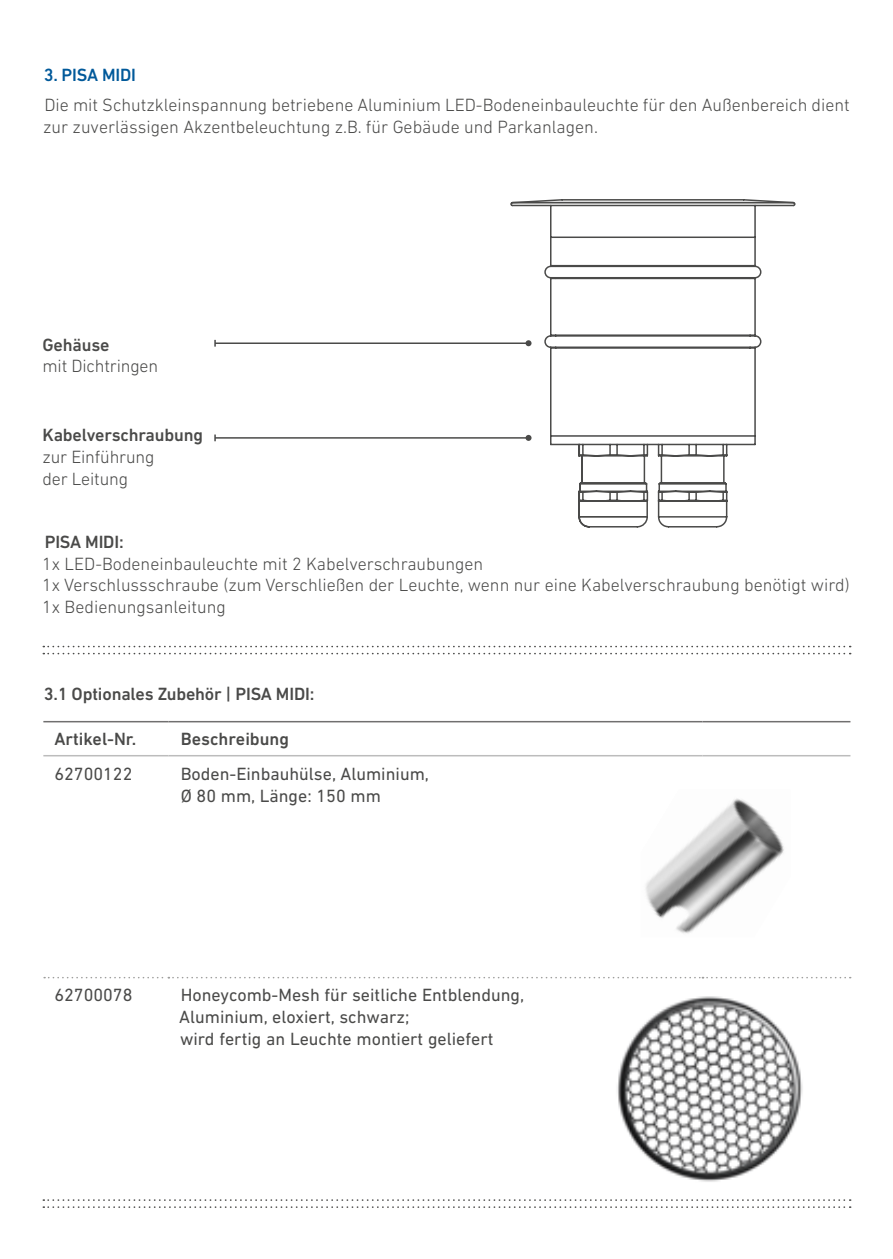
<style>
.page{position:relative;width:893px;height:1259px;background:#fff}
.page>*{position:absolute;margin:0;border:0;box-sizing:border-box;transform-origin:0 0}
.t1{font:300 18px/21.6px "DIN Next LT Pro";color:#4a4a49}
.t2{font:18px/21.6px "DIN Next LT Pro";color:#4a4a49}
.t3{font:500 18px "DIN Next LT Pro";letter-spacing:-.01em;color:#4a4a49}
.t4{font:500 18px "DIN Next LT Pro";letter-spacing:-.01em;color:#00599a}
</style>
<div class="page">
<hr style="left:215px;top:342px;width:313px;height:2px;background:#4a4a49">
<svg style="left:214px;top:340px;width:2px;height:7px"></svg>
<hr style="left:215px;top:437px;width:313px;height:2px;background:#4a4a49">
<svg style="left:214px;top:434px;width:2px;height:7px"></svg>
<svg style="left:44px;top:977px;width:807px;height:1px"></svg>
<hr style="left:43px;top:721px;width:125px;height:1px;background:#706f6f">
<hr style="left:168px;top:721px;width:534px;height:1px;background:#706f6f">
<hr style="left:702px;top:721px;width:148px;height:1px;background:#706f6f">
<hr style="left:43px;top:755px;width:125px;height:1px;background:#bcbcbc">
<hr style="left:168px;top:755px;width:534px;height:1px;background:#bcbcbc">
<hr style="left:702px;top:755px;width:148px;height:1px;background:#bcbcbc">
<svg style="left:43px;top:1199px;width:808px;height:9px"></svg>
<svg style="left:43px;top:646px;width:808px;height:1px"></svg>
<svg style="left:43px;top:653px;width:808px;height:1px"></svg>
<svg style="left:509px;top:199px;width:287px;height:329px"></svg>
<hr style="left:579px;top:516px;width:68px;height:2px;background:#4a4a49">
<hr style="left:512px;top:202px;width:281px;height:1px;background:#4a4a49">
<img style="left:645px;top:798px;width:139px;height:136px">
<img style="left:617px;top:996px;width:186px;height:186px">
<p class="t4" style="left:44px;top:65px;width:94px">3. PISA MIDI</p>
<p class="t1" style="left:43px;top:94px;width:808px">Die mit Schutzkleinspannung betriebene Aluminium LED-Bodeneinbauleuchte für den Außenbereich dient zur zuverlässigen Akzentbeleuchtung z.B. für Gebäude und Parkanlagen.</p>
<p class="t3" style="left:43px;top:334px;width:68px">Gehäuse</p>
<p class="t1" style="left:43px;top:355px;width:117px">mit Dichtringen</p>
<p class="t3" style="left:43px;top:425px;width:162px">Kabelverschraubung</p>
<p class="t1" style="left:43px;top:446px;width:114px">zur Einführung der Leitung</p>
<p class="t3" style="left:45px;top:531px;width:80px">PISA MIDI:</p>
<p class="t1" style="left:42px;top:552px;width:809px">1x LED-Bodeneinbauleuchte mit 2 Kabelverschraubungen<br>1x Verschlussschraube (zum Verschließen der Leuchte, wenn nur eine Kabelverschraubung benötigt wird)<br>1x Bedienungsanleitung</p>
<p class="t3" style="left:44px;top:683px;width:272px">3.1 Optionales Zubehör | PISA MIDI:</p>
<p class="t3" style="left:54px;top:729px;width:83px">Artikel-Nr.</p>
<p class="t3" style="left:181px;top:729px;width:110px">Beschreibung</p>
<p class="t2" style="left:54px;top:763px;width:80px">62700122</p>
<p class="t2" style="left:181px;top:763px;width:250px">Boden-Einbauhülse, Aluminium,<br>Ø 80 mm, Länge: 150 mm</p>
<p class="t2" style="left:54px;top:984px;width:80px">62700078</p>
<p class="t2" style="left:179px;top:984px;width:346px">Honeycomb-Mesh für seitliche Entblendung,<br>Aluminium, eloxiert, schwarz;<br>wird fertig an Leuchte montiert geliefert</p>
</div>
